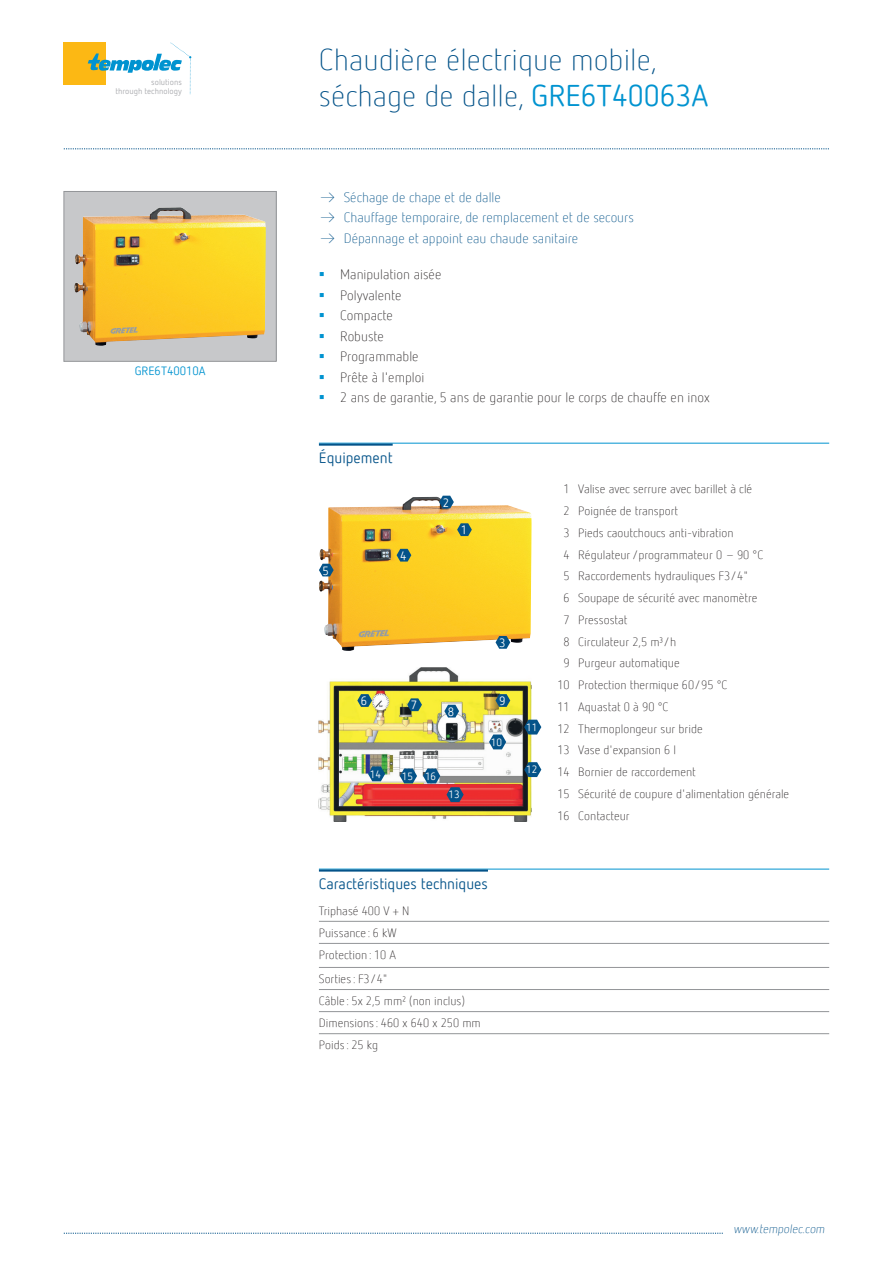
<style>
.page{position:relative;width:893px;height:1263px;background:#fff}
.page>*{position:absolute;margin:0;border:0;box-sizing:border-box;transform-origin:0 0}
.Titre{font:300 30px/36px "Netto Offc Pro";color:#045389}
.Sous-titre{font:15px "Netto Offc Pro";color:#045389}
.t1{font:300 13.5px "Netto Offc Pro";color:#231f20}
.t2{font:300 13.5px "Netto Offc Pro";color:#045389}
.Tableau{font:300 12px/21.8px "Netto Offc Pro";color:#231f20}
.t3{font:300 12px "Netto Offc Pro";color:#045389}
.Légende{font:12px "Netto Offc Pro";color:#0093d0}
.N__schéma{font:12px "Netto Offc Pro";color:#fff}
.N__schéma-2{font:10.5px "Netto Offc Pro";color:#fff}
.t4{font:8.25px/9.9px "Netto Offc Pro";color:#a8a9ad;text-align:right}
.s1{font-weight:400;color:#0093d0}
</style>
<div class="page">
<svg style="left:64px;top:1233px;width:659px;height:1px"></svg>
<div style="left:64px;top:43px;width:42px;height:42px;background:#fcb814"></div>
<svg style="left:88px;top:43px;width:103px;height:51px"></svg>
<svg style="left:64px;top:148px;width:765px;height:1px"></svg>
<hr style="left:319px;top:443px;width:510px;height:1px;background:#0093d0">
<hr style="left:319px;top:443px;width:74px;height:3px;background:#045389">
<hr style="left:319px;top:869px;width:510px;height:1px;background:#0093d0">
<hr style="left:319px;top:869px;width:169px;height:2px;background:#045389">
<img style="left:319px;top:497px;width:212px;height:154px">
<svg style="left:457px;top:523px;width:15px;height:13px"></svg>
<svg style="left:496px;top:636px;width:14px;height:13px"></svg>
<svg style="left:439px;top:496px;width:15px;height:12px"></svg>
<svg style="left:397px;top:549px;width:14px;height:13px"></svg>
<svg style="left:319px;top:564px;width:15px;height:12px"></svg>
<img style="left:319px;top:668px;width:212px;height:154px">
<svg style="left:446px;top:787px;width:18px;height:15px"></svg>
<svg style="left:524px;top:762px;width:17px;height:15px"></svg>
<svg style="left:524px;top:720px;width:17px;height:14px"></svg>
<svg style="left:489px;top:734px;width:17px;height:15px"></svg>
<svg style="left:496px;top:694px;width:14px;height:13px"></svg>
<svg style="left:444px;top:705px;width:15px;height:12px"></svg>
<svg style="left:368px;top:766px;width:17px;height:15px"></svg>
<svg style="left:357px;top:694px;width:15px;height:13px"></svg>
<svg style="left:407px;top:698px;width:15px;height:13px"></svg>
<svg style="left:400px;top:768px;width:17px;height:15px"></svg>
<svg style="left:423px;top:768px;width:17px;height:15px"></svg>
<hr style="left:319px;top:921px;width:510px;height:1px;background:#939598">
<hr style="left:319px;top:943px;width:510px;height:1px;background:#939598">
<hr style="left:319px;top:967px;width:510px;height:1px;background:#939598">
<hr style="left:319px;top:989px;width:510px;height:1px;background:#939598">
<hr style="left:319px;top:1011px;width:510px;height:1px;background:#939598">
<hr style="left:319px;top:1033px;width:510px;height:1px;background:#939598">
<div style="left:64px;top:191px;width:212px;height:170px;background:#c7c8ca"></div>
<img style="left:74px;top:207px;width:192px;height:139px">
<div style="left:64px;top:191px;width:212px;height:170px;border:1px solid #939598"></div>
<p class="t4" style="left:115px;top:76px;width:68px">solutions<br>through technology</p>
<p class="Légende" style="left:135px;top:363px;width:73px">GRE6T40010A</p>
<p class="Titre" style="left:319px;top:41px;width:391px">Chaudière électrique mobile, séchage de dalle, <span class="s1">GRE6T40063A</span></p>
<p class="t2" style="left:319px;top:189px;width:183px">→ Séchage de chape et de dalle</p>
<p class="t2" style="left:319px;top:209px;width:317px">→ Chauffage temporaire, de remplacement et de secours</p>
<p class="t2" style="left:319px;top:230px;width:261px">→ Dépannage et appoint eau chaude sanitaire</p>
<p class="t1" style="left:340px;top:266px;width:103px">Manipulation aisée</p>
<p class="t1" style="left:340px;top:287px;width:63px">Polyvalente</p>
<p class="t1" style="left:340px;top:307px;width:54px">Compacte</p>
<p class="t1" style="left:340px;top:328px;width:45px">Robuste</p>
<p class="t1" style="left:340px;top:348px;width:80px">Programmable</p>
<p class="t1" style="left:340px;top:368px;width:86px">Prête à l'emploi</p>
<p class="t1" style="left:340px;top:389px;width:371px">2 ans de garantie, 5 ans de garantie pour le corps de chauffe en inox</p>
<p class="Sous-titre" style="left:319px;top:448px;width:75px">Équipement</p>
<p class="N__schéma" style="left:322px;top:563px;width:8px">5</p>
<p class="N__schéma" style="left:400px;top:548px;width:8px">4</p>
<p class="N__schéma" style="left:443px;top:495px;width:8px">2</p>
<p class="N__schéma" style="left:461px;top:522px;width:8px">1</p>
<p class="N__schéma" style="left:361px;top:693px;width:8px">6</p>
<p class="N__schéma" style="left:411px;top:697px;width:8px">7</p>
<p class="N__schéma" style="left:448px;top:704px;width:8px">8</p>
<p class="N__schéma-2" style="left:370px;top:767px;width:13px">14</p>
<p class="N__schéma-2" style="left:402px;top:769px;width:13px">15</p>
<p class="N__schéma-2" style="left:425px;top:769px;width:13px">16</p>
<p class="N__schéma-2" style="left:448px;top:788px;width:13px">13</p>
<p class="N__schéma" style="left:499px;top:635px;width:8px">3</p>
<p class="N__schéma" style="left:499px;top:693px;width:8px">9</p>
<p class="N__schéma-2" style="left:491px;top:735px;width:13px">10</p>
<p class="N__schéma-2" style="left:526px;top:720px;width:13px">11</p>
<p class="N__schéma-2" style="left:526px;top:763px;width:13px">12</p>
<p class="Tableau" style="left:564px;top:478px;width:190px">1 Valise avec serrure avec barillet à clé</p>
<p class="Tableau" style="left:564px;top:500px;width:116px">2 Poignée de transport</p>
<p class="Tableau" style="left:564px;top:521px;width:171px">3 Pieds caoutchoucs anti-vibration</p>
<p class="Tableau" style="left:564px;top:543px;width:201px">4 Régulateur/programmateur 0 – 90 °C</p>
<p class="Tableau" style="left:564px;top:565px;width:186px">5 Raccordements hydrauliques F3/4"</p>
<p class="Tableau" style="left:564px;top:587px;width:195px">6 Soupape de sécurité avec manomètre</p>
<p class="Tableau" style="left:564px;top:608px;width:65px">7 Pressostat</p>
<p class="Tableau" style="left:564px;top:630px;width:114px">8 Circulateur 2,5 m³/h</p>
<p class="Tableau" style="left:564px;top:652px;width:118px">9 Purgeur automatique</p>
<p class="Tableau" style="left:557px;top:674px;width:172px">10 Protection thermique 60/95 °C<br>11 Aquastat 0 à 90 °C</p>
<p class="Tableau" style="left:557px;top:717px;width:147px">12 Thermoplongeur sur bride</p>
<p class="Tableau" style="left:557px;top:739px;width:120px">13 Vase d'expansion 6 l</p>
<p class="Tableau" style="left:557px;top:761px;width:140px">14 Bornier de raccordement</p>
<p class="Tableau" style="left:557px;top:782px;width:233px">15 Sécurité de coupure d'alimentation générale</p>
<p class="Tableau" style="left:557px;top:804px;width:74px">16 Contacteur</p>
<p class="Sous-titre" style="left:319px;top:874px;width:171px">Caractéristiques techniques</p>
<p class="Tableau" style="left:319px;top:899px;width:92px">Triphasé 400 V + N</p>
<p class="Tableau" style="left:319px;top:922px;width:79px">Puissance : 6 kW</p>
<p class="Tableau" style="left:319px;top:944px;width:79px">Protection: 10 A</p>
<p class="Tableau" style="left:319px;top:968px;width:70px">Sorties : F3/4"</p>
<p class="Tableau" style="left:319px;top:990px;width:148px">Câble : 5x 2,5 mm² (non inclus)</p>
<p class="Tableau" style="left:319px;top:1012px;width:163px">Dimensions : 460 x 640 x 250 mm</p>
<p class="Tableau" style="left:319px;top:1034px;width:61px">Poids : 25 kg</p>
<p class="t3" style="left:733px;top:1221px;width:95px">www.tempolec.com</p>
</div>
